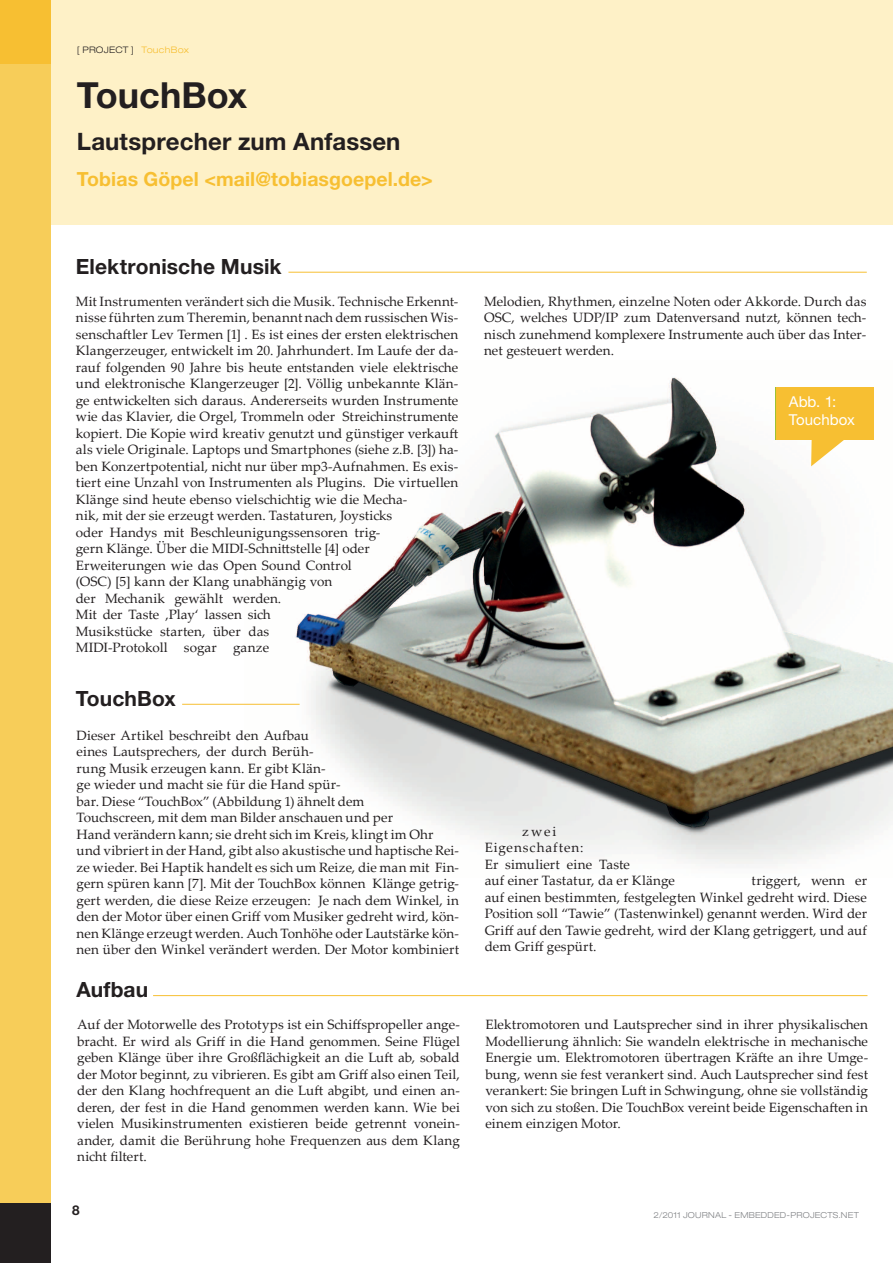
<style>
.page{position:relative;width:893px;height:1263px;background:#fff}
.page>*{position:absolute;margin:0;border:0;box-sizing:border-box;transform-origin:0 0}
.t1{font:700 36px "Helvetica Neue LT Std";color:#231f20}
.t2{font:700 24px "Helvetica Neue LT Std";letter-spacing:.005em;color:#231f20}
.t3{font:700 21px "Helvetica Neue LT Std";letter-spacing:.005em;color:#231f20}
.t4{font:700 19.5px "Helvetica Neue LT Std";letter-spacing:.005em;color:#f7bf32}
.t5{font:15px/18px "Helvetica Neue LT Std";letter-spacing:.005em;color:#fff}
.t6{font:13.5px/16.5px "Palatino Linotype";letter-spacing:.005em;color:#231f20;text-align:justify}
.t7{font:700 13.5px "Helvetica Neue LT Std";color:#231f20}
.t8{font:300 expanded 9px "Helvetica Neue LT Std";letter-spacing:.025em;color:#231f20}
.t9{font:300 expanded 8.25px "Helvetica Neue LT Std";letter-spacing:.025em;color:#808285}
.s1{color:#f7bf32}
</style>
<div class="page">
<div style="left:0;top:64px;width:51px;height:1139px;background:#f7cd59"></div>
<div style="left:0;top:0;width:51px;height:64px;background:#f7bf32"></div>
<div style="left:0;top:1203px;width:51px;height:60px;background:#231f20"></div>
<img style="left:244px;top:377px;width:649px;height:489px">
<div style="left:51px;top:0;width:842px;height:225px;background:#fef1c7"></div>
<hr style="left:288px;top:272px;width:579px;height:1px;background:#f7bf32">
<hr style="left:182px;top:704px;width:118px;height:1px;background:#f7bf32">
<hr style="left:153px;top:995px;width:714px;height:1px;background:#f7bf32">
<svg style="left:811px;top:440px;width:34px;height:26px"></svg>
<div style="left:776px;top:387px;width:97px;height:53px;background:#f7bf32"></div>
<p class="t8" style="left:77px;top:45px;width:113px">[ PROJECT ] <span class="s1">TouchBox</span></p>
<h1 class="t1" style="left:77px;top:73px;width:172px">TouchBox</h1>
<h2 class="t2" style="left:77px;top:126px;width:325px">Lautsprecher zum Anfassen</h2>
<h3 class="t4" style="left:77px;top:167px;width:357px">Tobias Göpel &lt;mail@tobiasgoepel.de&gt;</h3>
<h3 class="t3" style="left:76px;top:253px;width:207px">Elektronische Musik</h3>
<p class="t6" style="left:76px;top:292px;width:384px;text-align:left">Mit Instrumenten verändert sich die Musik. Technische Erkennt&shy;nisse führten zum Theremin, benannt nach dem russischen Wis&shy;senschaftler Lev Termen [1] . Es ist eines der ersten elektrischen Klangerzeuger, entwickelt im 20. Jahrhundert. Im Laufe der da&shy;rauf folgenden 90 Jahre bis heute entstanden viele elektrische und elektronische Klangerzeuger [2]. Völlig unbekannte Klän&shy;ge entwickelten sich daraus. Andererseits wurden Instrumente wie das Klavier, die Orgel, Trommeln oder Streichinstrumente kopiert. Die Kopie wird kreativ genutzt und günstiger verkauft als viele Originale. Laptops und Smartphones (siehe z.B. [3]) ha&shy;ben Konzertpotential, nicht nur über mp3-Aufnahmen. Es exis&shy;tiert eine Unzahl von Instrumenten als Plugins. Die virtuellen Klänge sind heute ebenso vielschichtig wie die Mecha-<br>nik, mit der sie erzeugt werden. Tastaturen, Joysticks<br>oder Handys mit Beschleunigungssensoren trig-<br>gern Klänge. Über die MIDI-Schnittstelle [4] oder Erweiterungen wie das Open Sound Control<br>(OSC) [5] kann der Klang unabhängig von<br>der Mechanik gewählt werden.<br>Mit der Taste ‚Play‘ lassen sich<br>Musikstücke starten, über das<br>MIDI-Protokoll sogar ganze</p>
<p class="t6" style="left:484px;top:292px;width:384px">Melodien, Rhythmen, einzelne Noten oder Akkorde. Durch das OSC, welches UDP/IP zum Datenversand nutzt, können tech&shy;nisch zunehmend komplexere Instrumente auch über das Inter&shy;net gesteuert werden.</p>
<p class="t5" style="left:789px;top:392px;width:68px">Abb. 1:<br>Touchbox</p>
<h3 class="t3" style="left:76px;top:685px;width:101px">TouchBox</h3>
<p class="t6" style="left:77px;top:726px;width:384px;text-align:left">Dieser Artikel beschreibt den Aufbau<br>eines Lautsprechers, der durch Berüh-<br>rung Musik erzeugen kann. Er gibt Klän-<br>ge wieder und macht sie für die Hand spür-<br>bar. Diese “TouchBox” (Abbildung 1) ähnelt dem<br>Touchscreen, mit dem man Bilder anschauen und per<br>Hand verändern kann; sie dreht sich im Kreis, klingt im Ohr und vibriert in der Hand, gibt also akustische und haptische Rei&shy;ze wieder. Bei Haptik handelt es sich um Reize, die man mit Fin&shy;gern spüren kann [7]. Mit der TouchBox können Klänge getrig&shy;gert werden, die diese Reize erzeugen: Je nach dem Winkel, in den der Motor über einen Griff vom Musiker gedreht wird, kön&shy;nen Klänge erzeugt werden. Auch Tonhöhe oder Lautstärke kön&shy;nen über den Winkel verändert werden. Der Motor kombiniert</p>
<h3 class="t3" style="left:77px;top:977px;width:73px">Aufbau</h3>
<p class="t6" style="left:485px;top:822px;width:192px;text-align:left;text-indent:37px">zwei<br>Eigenschaften:<br>Er simuliert eine Taste<br>auf einer Tastatur, da er Klänge</p>
<p class="t6" style="left:485px;top:872px;width:384px;text-indent:267px">triggert, wenn er auf einen bestimmten, festgelegten Winkel gedreht wird. Diese Position soll “Tawie” (Tastenwinkel) genannt werden. Wird der Griff auf den Tawie gedreht, wird der Klang getriggert, und auf dem Griff gespürt.</p>
<p class="t6" style="left:77px;top:1016px;width:384px">Auf der Motorwelle des Prototyps ist ein Schiffspropeller ange&shy;bracht. Er wird als Griff in die Hand genommen. Seine Flügel geben Klänge über ihre Großflächigkeit an die Luft ab, sobald der Motor beginnt, zu vibrieren. Es gibt am Griff also einen Teil, der den Klang hochfrequent an die Luft abgibt, und einen an&shy;deren, der fest in die Hand genommen werden kann. Wie bei vielen Musikinstrumenten existieren beide getrennt vonein&shy;ander, damit die Berührung hohe Frequenzen aus dem Klang nicht filtert.</p>
<p class="t6" style="left:485px;top:1016px;width:384px">Elektromotoren und Lautsprecher sind in ihrer physikalischen Modellierung ähnlich: Sie wandeln elektrische in mechanische Energie um. Elektromotoren übertragen Kräfte an ihre Umge&shy;bung, wenn sie fest verankert sind. Auch Lautsprecher sind fest verankert: Sie bringen Luft in Schwingung, ohne sie vollständig von sich zu stoßen. Die TouchBox vereint beide Eigenschaften in einem einzigen Motor.</p>
<p class="t7" style="left:72px;top:1202px;width:9px">8</p>
<p class="t9" style="left:653px;top:1210px;width:207px">2/2011 JOURNAL - EMBEDDED-PROJECTS.NET</p>
</div>
